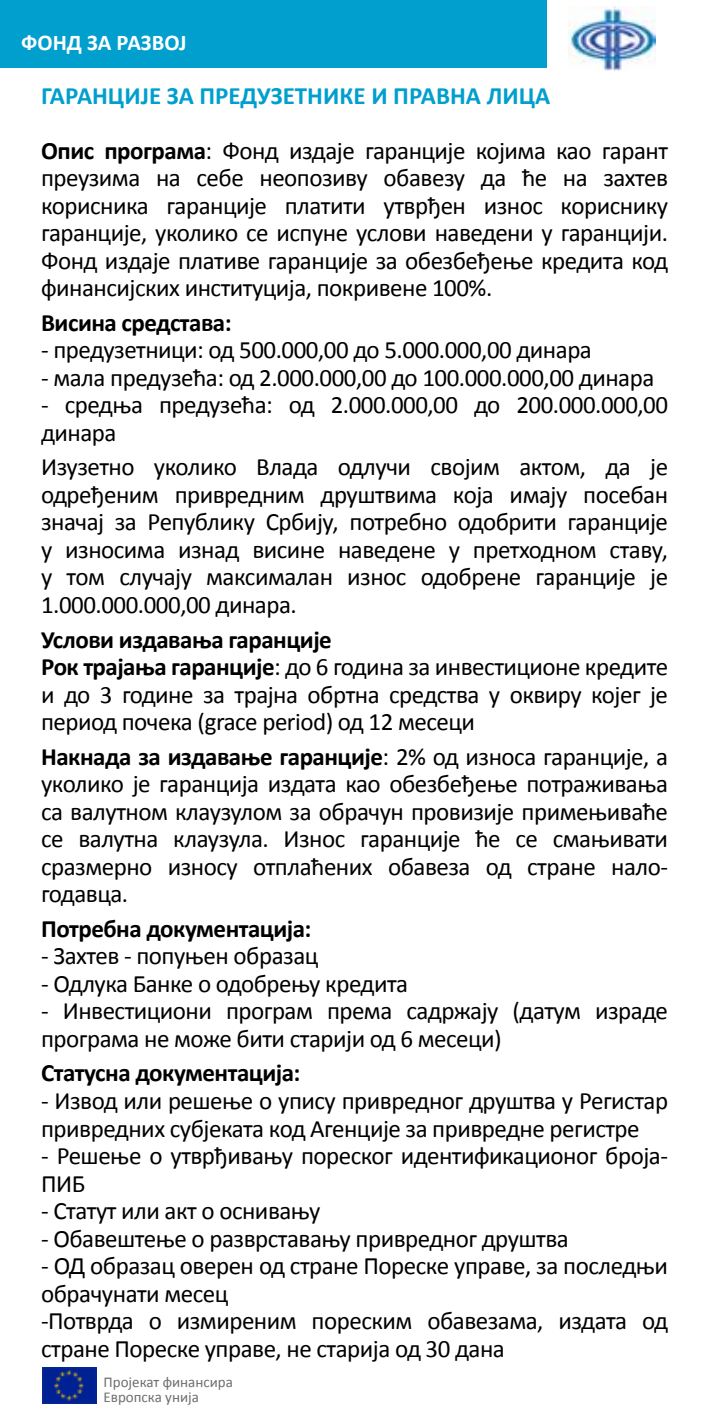
<style>
.page{position:relative;width:709px;height:1418px;background:#fff}
.page>*{position:absolute;margin:0;border:0;box-sizing:border-box;transform-origin:0 0}
.t1{font:25px/27.5px "Calibri";letter-spacing:-.02em;color:#000}
.t2{font:700 25px "Calibri";letter-spacing:-.02em;color:#000}
.t3{font:700 25px "Calibri";color:#009fcd}
.t4{font:700 22.5px "Calibri";color:#fff}
.t5{font:15px/15px "Calibri";color:#6d6e71}
.s1{font-weight:700}
</style>
<div class="page">
<div style="left:0;top:0;width:546px;height:67px;background:#009fcd"></div>
<img style="left:43px;top:1367px;width:54px;height:36px">
<img style="left:569px;top:6px;width:86px;height:65px">
<p class="t4" style="left:21px;top:28px;width:167px">ФОНД ЗА РАЗВОЈ</p>
<p class="t3" style="left:41px;top:80px;width:511px">ГАРАНЦИЈЕ ЗА ПРЕДУЗЕТНИКЕ И ПРАВНА ЛИЦА</p>
<p class="t1" style="left:41px;top:135px;width:628px;text-align:justify"><span class="s1">Опис програма</span>: Фонд издаје гаранције којима као гарант преузима на себе неопозиву обавезу да ће на захтев корисника гаранције платити утврђен износ кориснику гаранције, уколико се испуне услови наведени у гаранцији.<br>Фонд издаје плативе гаранције за обезбеђење кредита код финансијских институција, покривене 100%.</p>
<p class="t2" style="left:41px;top:307px;width:192px">Висина средстава:</p>
<p class="t1" style="left:41px;top:335px;width:552px">- предузетници: од 500.000,00 до 5.000.000,00 динара</p>
<p class="t1" style="left:41px;top:362px;width:614px">- мала предузећа: од 2.000.000,00 до 100.000.000,00 динара</p>
<p class="t1" style="left:41px;top:390px;width:628px">- средња предузећа: од 2.000.000,00 до 200.000.000,00 динара</p>
<p class="t1" style="left:41px;top:452px;width:628px;text-align:justify">Изузетно уколико Влада одлучи својим актом, да је одређеним привредним друштвима која имају посебан значај за Републику Србију, потребно одобрити гаранције у износима изнад висине наведене у претходном ставу, у том случају максималан износ одобрене гаранције је 1.000.000.000,00 динара.</p>
<p class="t1" style="left:41px;top:624px;width:628px"><span class="s1">Услови издавања гаранције<br>Рок трајања гаранције</span>: до 6 година за инвестиционе кредите и до 3 године за трајна обртна средства у оквиру којег је период почека (grace period) од 12 месеци</p>
<p class="t1" style="left:41px;top:741px;width:628px;text-align:justify"><span class="s1">Накнада за издавање гаранције</span>: 2% од износа гаранције, а уколико је гаранција издата као обезбеђење потраживања са валутном клаузулом за обрачун провизије примењиваће се валутна клаузула. Износ гаранције ће се смањивати сразмерно износу отплаћених обавеза од стране нало&shy;годавца.</p>
<p class="t2" style="left:41px;top:913px;width:272px">Потребна документација:</p>
<p class="t1" style="left:41px;top:941px;width:279px">- Захтев - попуњен образац</p>
<p class="t1" style="left:41px;top:968px;width:368px">- Одлука Банке о одобрењу кредита</p>
<p class="t1" style="left:41px;top:996px;width:628px">- Инвестициони програм према садржају (датум израде програма не може бити старији од 6 месеци)</p>
<p class="t2" style="left:41px;top:1057px;width:261px">Статусна документација:</p>
<p class="t1" style="left:41px;top:1085px;width:628px">- Извод или решење о упису привредног друштва у Регистар привредних субјеката код Агенције за привредне регистре</p>
<p class="t1" style="left:41px;top:1140px;width:628px">- Решење о утврђивању пореског идентификационог броја-<br>ПИБ</p>
<p class="t1" style="left:41px;top:1195px;width:281px">- Статут или акт о оснивању</p>
<p class="t1" style="left:41px;top:1223px;width:529px">- Обавештење о разврставању привредног друштва</p>
<p class="t1" style="left:41px;top:1250px;width:628px">- ОД образац оверен од стране Пореске управе, за последњи обрачунати месец<br>-Потврда о измиреним пореским обавезама, издата од стране Пореске управе, не старија од 30 дана</p>
<p class="t5" style="left:103px;top:1373px;width:131px">Пројекат финансира<br>Европска унија</p>
</div>
